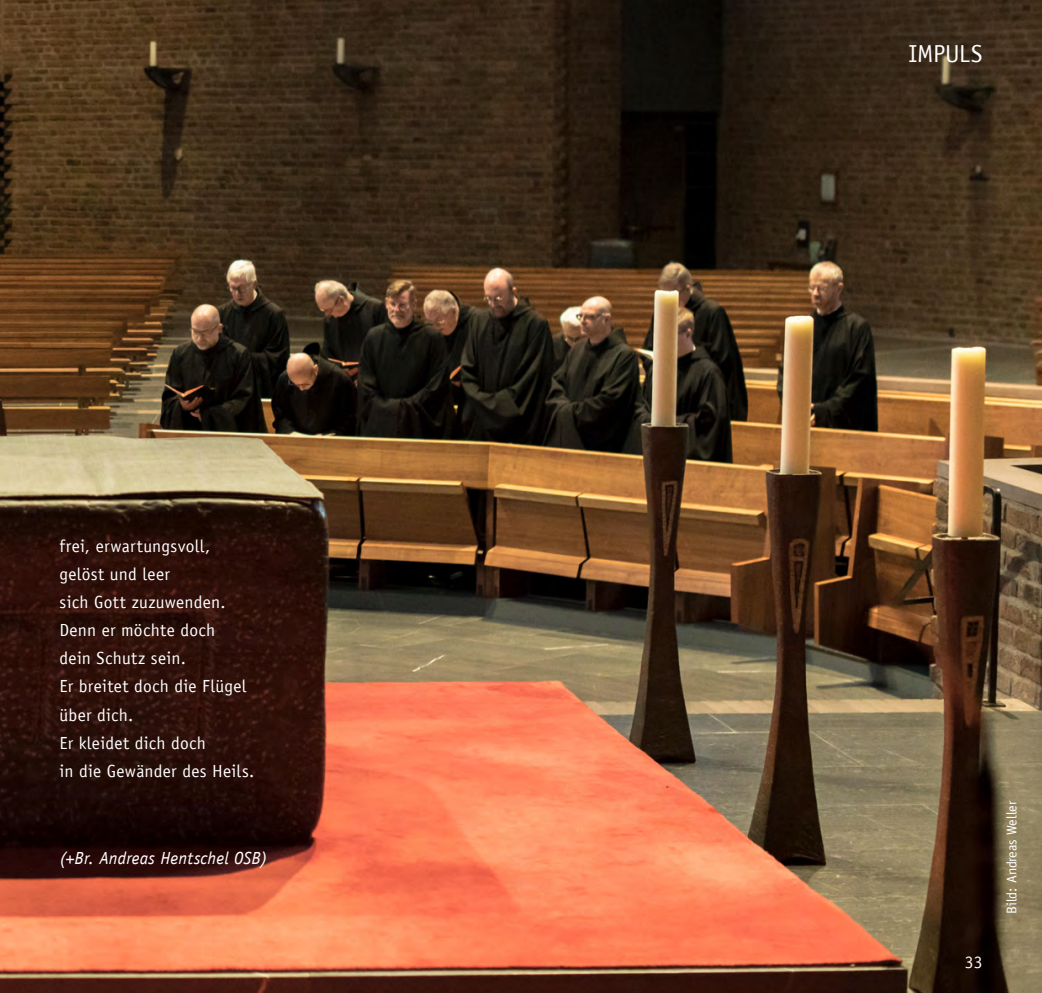
<style>
.page{position:relative;width:1042px;height:993px;background:#fff}
.page>*{position:absolute;margin:0;border:0;box-sizing:border-box;transform-origin:0 0}
.t1{font:24.5px "Officina Sans LT";letter-spacing:-.005em;color:#fff}
.t2{font:17.5px/28px "Officina Sans LT";letter-spacing:.015em;color:#fff}
.t3{font:italic 17.5px "Officina Sans LT";letter-spacing:.01em;color:#fff}
.t4{font:14px "Officina Sans LT";letter-spacing:-.005em;color:#fff}
</style>
<div class="page">
<img style="left:0;top:0;width:1042px;height:992px">
<p class="t2" style="left:60px;top:532px;width:196px">frei, erwartungsvoll, gelöst und leer<br>sich Gott zuzuwenden.<br>Denn er möchte doch<br>dein Schutz sein.<br>Er breitet doch die Flügel über dich.<br>Er kleidet dich doch<br>in die Gewänder des Heils.</p>
<p class="t3" style="left:60px;top:847px;width:209px">(+Br. Andreas Hentschel OSB)</p>
<h1 class="t1" style="left:908px;top:40px;width:76px">IMPULS</h1>
<p class="t2" style="left:965px;top:947px;width:19px">33</p>
<p class="t4" style="left:1003px;top:913px;width:114px;rotate:-90deg">Bild: Andreas Weller</p>
</div>
